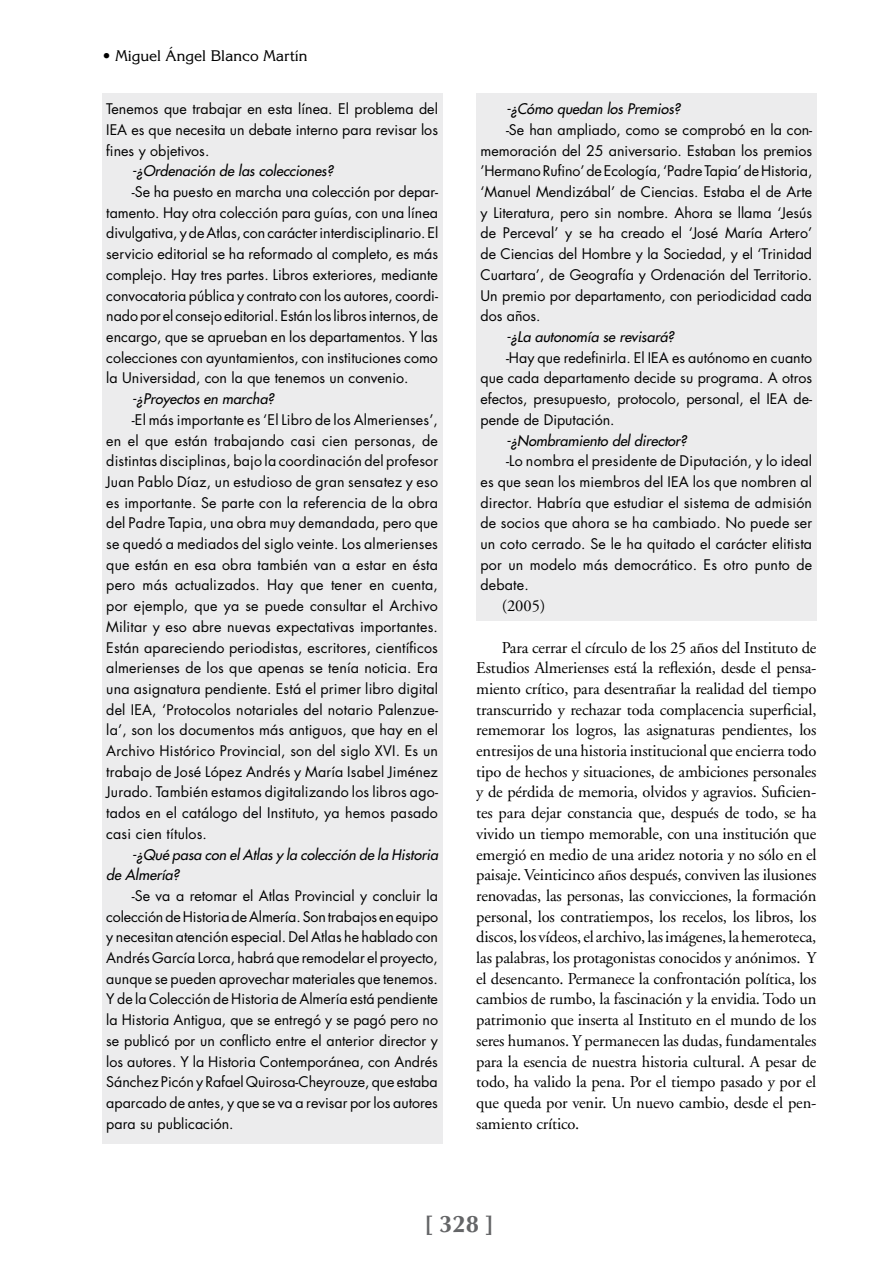
<style>
.page{position:relative;width:893px;height:1263px;background:#fff}
.page>*{position:absolute;margin:0;border:0;box-sizing:border-box;transform-origin:0 0}
.t1{font:700 24px "Optima";color:#646567}
.t2{font:16.5px/20.7px "Adobe Garamond";letter-spacing:-.01em;color:#000;text-align:justify}
.t3{font:15px "Korinna";color:#000}
.t4{font:14.25px/20.7px "Futura";color:#000;text-align:justify}
.t5{font:italic 14.25px/20.7px "Futura";color:#000}
</style>
<div class="page">
<div style="left:102px;top:94px;width:340px;height:1050px;background:#ececed"></div>
<div style="left:476px;top:94px;width:340px;height:527px;background:#ececed"></div>
<p class="t3" style="left:102px;top:46px;width:207px">• Miguel Ángel Blanco Martín</p>
<p class="t4" style="left:106px;top:99px;width:333px">Tenemos que trabajar en esta línea. El problema del IEA es que necesita un debate interno para revisar los fines y objetivos.</p>
<p class="t5" style="left:132px;top:161px;width:203px">-¿Ordenación de las colecciones?</p>
<p class="t4" style="left:106px;top:182px;width:333px;text-indent:26px">-Se ha puesto en marcha una colección por depar&shy;tamento. Hay otra colección para guías, con una línea divulgativa, y de Atlas, con carácter interdisciplinario. El servicio editorial se ha reformado al completo, es más complejo. Hay tres partes. Libros exteriores, mediante convocatoria pública y contrato con los autores, coordi&shy;nado por el consejo editorial. Están los libros internos, de encargo, que se aprueban en los departamentos. Y las colecciones con ayuntamientos, con instituciones como la Universidad, con la que tenemos un convenio.</p>
<p class="t5" style="left:132px;top:389px;width:144px">-¿Proyectos en marcha?</p>
<p class="t4" style="left:106px;top:409px;width:333px;text-indent:26px">-El más importante es ‘El Libro de los Almerienses’, en el que están trabajando casi cien personas, de distintas disciplinas, bajo la coordinación del profesor Juan Pablo Díaz, un estudioso de gran sensatez y eso es importante. Se parte con la referencia de la obra del Padre Tapia, una obra muy demandada, pero que se quedó a mediados del siglo veinte. Los almerienses que están en esa obra también van a estar en ésta pero más actualizados. Hay que tener en cuenta, por ejemplo, que ya se puede consultar el Archivo Militar y eso abre nuevas expectativas importantes.<br>Están apareciendo periodistas, escritores, científicos almerienses de los que apenas se tenía noticia. Era una asignatura pendiente. Está el primer libro digital del IEA, ‘Protocolos notariales del notario Palenzue&shy;la’, son los documentos más antiguos, que hay en el Archivo Histórico Provincial, son del siglo XVI. Es un trabajo de José López Andrés y María Isabel Jiménez Jurado. También estamos digitalizando los libros ago&shy;tados en el catálogo del Instituto, ya hemos pasado casi cien títulos.</p>
<p class="t5" style="left:106px;top:844px;width:333px;text-indent:26px">-¿Qué pasa con el Atlas y la colección de la Historia de Almería?</p>
<p class="t4" style="left:106px;top:885px;width:333px;text-indent:26px">-Se va a retomar el Atlas Provincial y concluir la colección de Historia de Almería. Son trabajos en equipo y necesitan atención especial. Del Atlas he hablado con Andrés García Lorca, habrá que remodelar el proyecto, aunque se pueden aprovechar materiales que tenemos.<br>Y de la Colección de Historia de Almería está pendiente la Historia Antigua, que se entregó y se pagó pero no se publicó por un conflicto entre el anterior director y los autores. Y la Historia Contemporánea, con Andrés Sánchez Picón y Rafael Quirosa-Cheyrouze, que estaba aparcado de antes, y que se va a revisar por los autores para su publicación.</p>
<p class="t5" style="left:506px;top:99px;width:176px">-¿Cómo quedan los Premios?</p>
<p class="t4" style="left:480px;top:120px;width:333px;text-indent:26px">-Se han ampliado, como se comprobó en la con&shy;memoración del 25 aniversario. Estaban los premios ’Hermano Rufino’ de Ecología, ‘Padre Tapia’ de Historia, ‘Manuel Mendizábal’ de Ciencias. Estaba el de Arte y Literatura, pero sin nombre. Ahora se llama ‘Jesús de Perceval’ y se ha creado el ‘José María Artero’ de Ciencias del Hombre y la Sociedad, y el ‘Trinidad Cuartara’, de Geografía y Ordenación del Territorio.<br>Un premio por departamento, con periodicidad cada dos años.</p>
<p class="t5" style="left:506px;top:326px;width:170px">-¿La autonomía se revisará?</p>
<p class="t4" style="left:480px;top:347px;width:333px;text-indent:26px">-Hay que redefinirla. El IEA es autónomo en cuanto que cada departamento decide su programa. A otros efectos, presupuesto, protocolo, personal, el IEA de&shy;pende de Diputación.</p>
<p class="t5" style="left:506px;top:430px;width:182px">-¿Nombramiento del director?</p>
<p class="t4" style="left:480px;top:451px;width:333px;text-indent:26px">-Lo nombra el presidente de Diputación, y lo ideal es que sean los miembros del IEA los que nombren al director. Habría que estudiar el sistema de admisión de socios que ahora se ha cambiado. No puede ser un coto cerrado. Se le ha quitado el carácter elitista por un modelo más democrático. Es otro punto de debate.</p>
<p class="t2" style="left:502px;top:596px;width:45px">(2005)</p>
<p class="t2" style="left:476px;top:637px;width:342px;text-indent:26px">Para cerrar el círculo de los 25 años del Instituto de Estudios Almerienses está la reflexión, desde el pensa&shy;miento crítico, para desentrañar la realidad del tiempo transcurrido y rechazar toda complacencia superficial, rememorar los logros, las asignaturas pendientes, los entresijos de una historia institucional que encierra todo tipo de hechos y situaciones, de ambiciones personales y de pérdida de memoria, olvidos y agravios. Suficien&shy;tes para dejar constancia que, después de todo, se ha vivido un tiempo memorable, con una institución que emergió en medio de una aridez notoria y no sólo en el paisaje. Veinticinco años después, conviven las ilusiones renovadas, las personas, las convicciones, la formación personal, los contratiempos, los recelos, los libros, los discos, los vídeos, el archivo, las imágenes, la hemeroteca, las palabras, los protagonistas conocidos y anónimos. Y el desencanto. Permanece la confrontación política, los cambios de rumbo, la fascinación y la envidia. Todo un patrimonio que inserta al Instituto en el mundo de los seres humanos. Y permanecen las dudas, fundamentales para la esencia de nuestra historia cultural. A pesar de todo, ha valido la pena. Por el tiempo pasado y por el que queda por venir. Un nuevo cambio, desde el pen&shy;samiento crítico.</p>
<h1 class="t1" style="left:425px;top:1210px;width:71px">[ 328 ]</h1>
</div>
